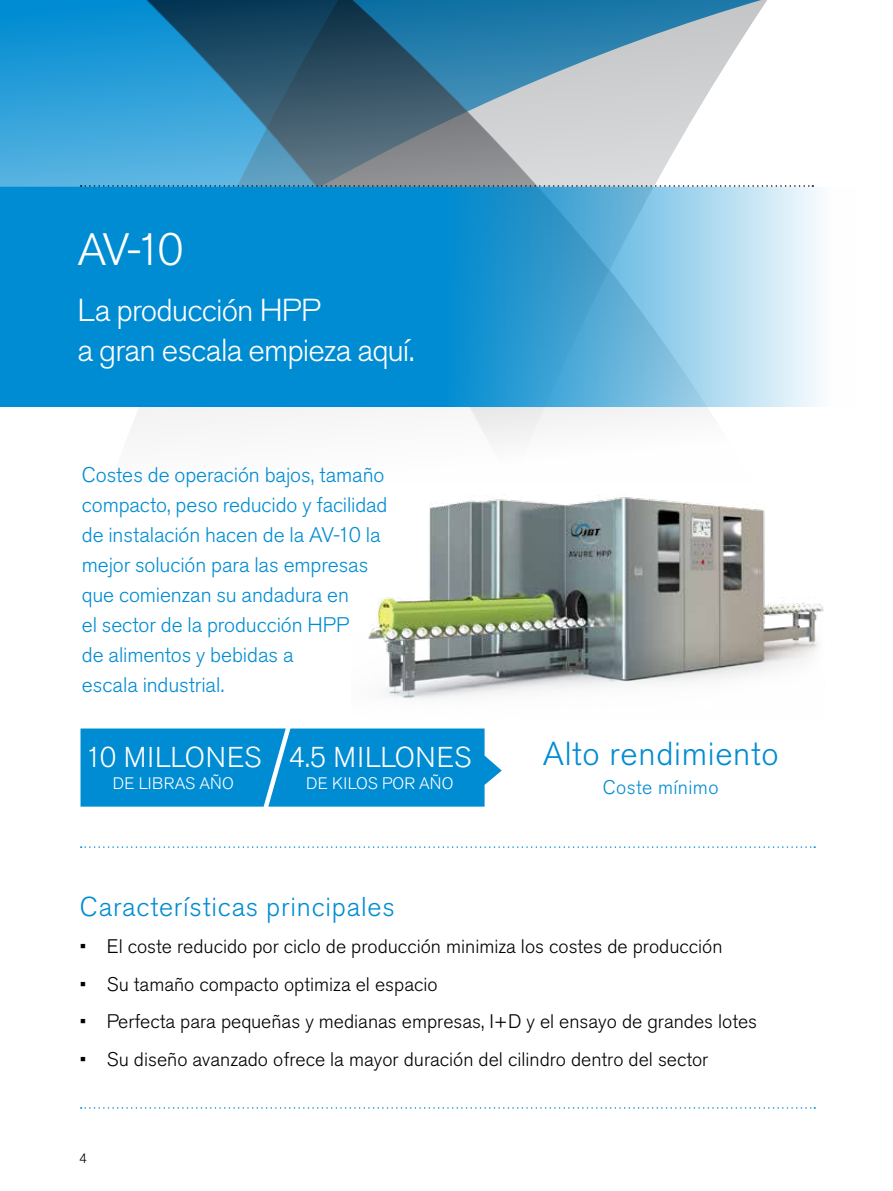
<style>
.page{position:relative;width:893px;height:1191px;background:#fff}
.page>*{position:absolute;margin:0;border:0;box-sizing:border-box;transform-origin:0 0}
.t1{font:300 45px "Akzidenz Grotesk Pro";color:#fff}
.t2{font:300 33px "Akzidenz Grotesk Pro";letter-spacing:.02em;color:#008cd2}
.t3{font:300 31.5px/40.5px "Akzidenz Grotesk Pro";letter-spacing:-.03em;color:#fff}
.t4{font:300 28.5px "Akzidenz Grotesk Pro";letter-spacing:.02em;color:#fff}
.t5{font:300 27px "Akzidenz Grotesk Pro";letter-spacing:.03em;color:#008cd2}
.t6{font:300 21px/30px "Akzidenz Grotesk Pro";letter-spacing:-.005em;color:#008cd2}
.t7{font:300 19.5px "Akzidenz Grotesk Pro";color:#000}
.t8{font:300 19.5px "Akzidenz Grotesk Pro";letter-spacing:.02em;color:#008cd2}
.t9{font:300 16.5px "Akzidenz Grotesk Pro";letter-spacing:.02em;color:#fff}
.t10{font:300 13.5px "Akzidenz Grotesk Pro";color:#000}
</style>
<div class="page">
<svg style="left:0;top:0;width:814px;height:443px"></svg>
<svg style="left:81px;top:185px;width:732px;height:2px"></svg>
<svg style="left:81px;top:1107px;width:734px;height:1px"></svg>
<svg style="left:81px;top:846px;width:734px;height:2px"></svg>
<svg style="left:0;top:187px;width:820px;height:220px;background:#34a2d8"></svg>
<img style="left:368px;top:497px;width:456px;height:202px">
<div style="left:81px;top:728px;width:421px;height:78px;background:#008cd2"></div>
<h1 class="t1" style="left:78px;top:220px;width:108px">AV-10</h1>
<h3 class="t3" style="left:78px;top:290px;width:338px">La producción HPP<br>a gran escala empieza aquí.</h3>
<p class="t6" style="left:82px;top:459px;width:307px">Costes de operación bajos, tamaño compacto, peso reducido y facilidad de instalación hacen de la AV-10 la mejor solución para las empresas que comienzan su andadura en<br>el sector de la producción HPP<br>de alimentos y bebidas a<br>escala industrial.</p>
<h3 class="t4" style="left:85px;top:738px;width:178px">10 MILLONES</h3>
<p class="t9" style="left:113px;top:773px;width:122px">DE LIBRAS AÑO</p>
<h3 class="t4" style="left:288px;top:738px;width:184px">4.5 MILLONES</h3>
<p class="t9" style="left:306px;top:773px;width:149px">DE KILOS POR AÑO</p>
<h2 class="t2" style="left:543px;top:732px;width:237px">Alto rendimiento</h2>
<p class="t8" style="left:603px;top:774px;width:117px">Coste mínimo</p>
<h3 class="t5" style="left:80px;top:888px;width:316px">Características principales</h3>
<p class="t7" style="left:80px;top:933px;width:644px">• El coste reducido por ciclo de producción minimiza los costes de producción</p>
<p class="t7" style="left:80px;top:971px;width:359px">• Su tamaño compacto optimiza el espacio</p>
<p class="t7" style="left:80px;top:1008px;width:679px">• Perfecta para pequeñas y medianas empresas, I+D y el ensayo de grandes lotes</p>
<p class="t7" style="left:80px;top:1046px;width:630px">• Su diseño avanzado ofrece la mayor duración del cilindro dentro del sector</p>
<p class="t10" style="left:79px;top:1149px;width:9px">4</p>
</div>
